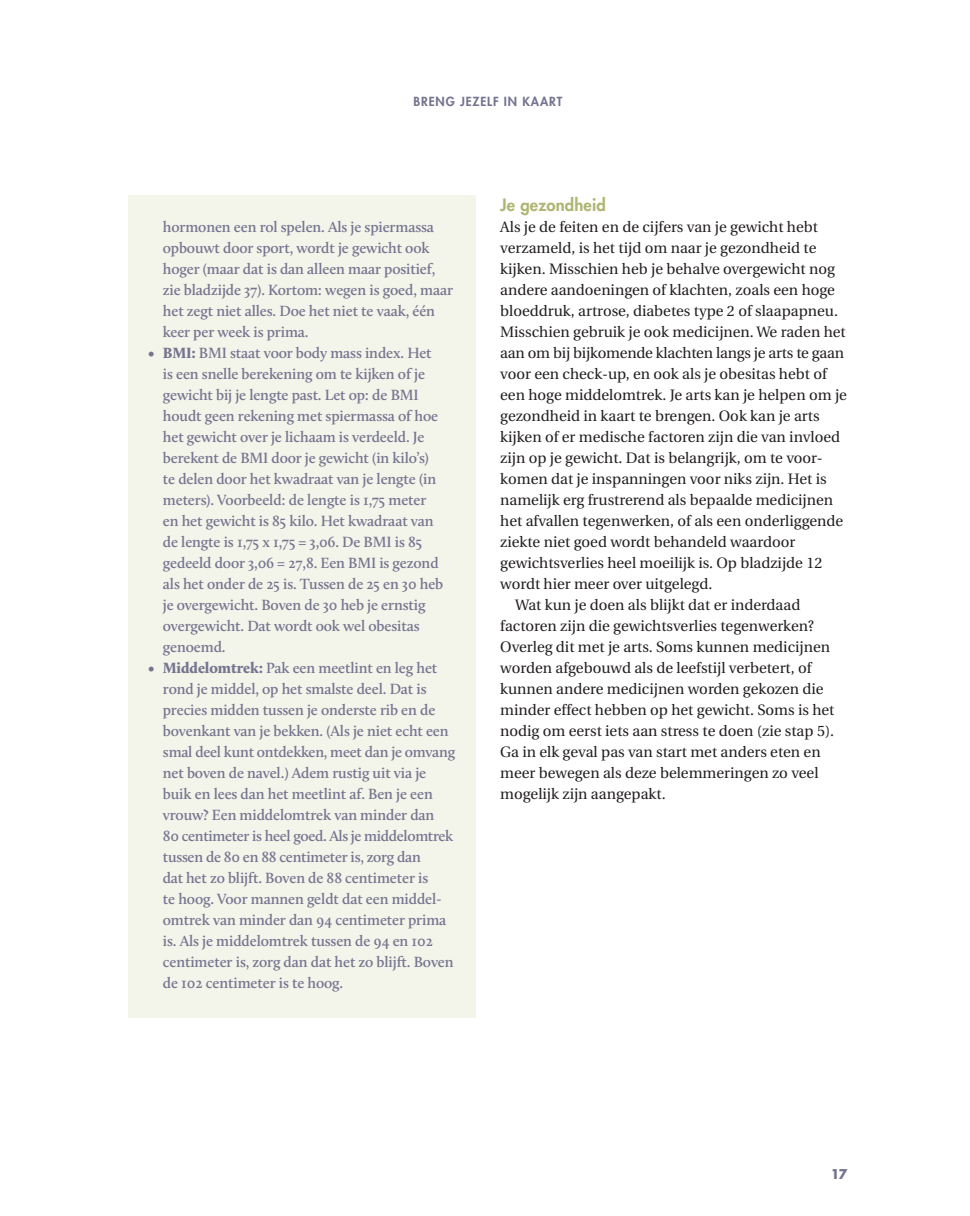
<style>
.page{position:relative;width:970px;height:1216px;background:#fff}
.page>*{position:absolute;margin:0;border:0;box-sizing:border-box;transform-origin:0 0}
.t1{font:800 16.62px "Futura";letter-spacing:.01em;color:#afb573}
.t2{font:600 15.4px/21px "Calluna";letter-spacing:-.01em;color:#75748f}
.t3{font:15.05px "Utopia";color:#231f20}
.t4{font:700 13.12px "Futura";color:#75748f}
.t5{font:800 12.25px "Futura";letter-spacing:.07em;color:#75748f}
.s1{font-weight:900}
</style>
<div class="page">
<div style="left:128px;top:196px;width:347px;height:822px;background:#f3f4ea"></div>
<p class="t5" style="left:413px;top:93px;width:150px">BRENG JEZELF IN KAART</p>
<p class="t2" style="left:163px;top:216px;width:292px">hormonen een rol spelen. Als je spiermassa opbouwt door sport, wordt je gewicht ook hoger (maar dat is dan alleen maar positief, zie bladzijde 37). Kortom: wegen is goed, maar het zegt niet alles. Doe het niet te vaak, één keer per week is prima.</p>
<p class="t2" style="left:163px;top:342px;width:282px;text-indent:-15px"><span class="s1">• BMI:</span> BMI staat voor body mass index. Het is een snelle berekening om te kijken of je gewicht bij je lengte past. Let op: de BMI houdt geen rekening met spiermassa of hoe het gewicht over je lichaam is verdeeld. Je berekent de BMI door je gewicht (in kilo’s) te delen door het kwadraat van je lengte (in meters). Voorbeeld: de lengte is 1,75 meter en het gewicht is 85 kilo. Het kwadraat van de lengte is 1,75 x 1,75 = 3,06. De BMI is 85 gedeeld door 3,06 = 27,8. Een BMI is gezond als het onder de 25 is. Tussen de 25 en 30 heb je overgewicht. Boven de 30 heb je ernstig overgewicht. Dat wordt ook wel obesitas genoemd.</p>
<p class="t2" style="left:163px;top:657px;width:294px;text-indent:-15px"><span class="s1">• Middelomtrek:</span> Pak een meetlint en leg het rond je middel, op het smalste deel. Dat is precies midden tussen je onderste rib en de bovenkant van je bekken. (Als je niet echt een smal deel kunt ontdekken, meet dan je omvang net boven de navel.) Adem rustig uit via je buik en lees dan het meetlint af. Ben je een vrouw? Een middelomtrek van minder dan<br>80 centimeter is heel goed. Als je middelomtrek tussen de 80 en 88 centimeter is, zorg dan<br>dat het zo blijft. Boven de 88 centimeter is<br>te hoog. Voor mannen geldt dat een middel&shy;omtrek van minder dan 94 centimeter prima is. Als je middelomtrek tussen de 94 en 102 centimeter is, zorg dan dat het zo blijft. Boven de 102 centimeter is te hoog.</p>
<p class="t1" style="left:500px;top:194px;width:107px">Je gezondheid</p>
<p class="t3" style="left:500px;top:219px;width:319px">Als je de feiten en de cijfers van je gewicht hebt</p>
<p class="t3" style="left:500px;top:240px;width:318px">verzameld, is het tijd om naar je gezondheid te</p>
<p class="t3" style="left:500px;top:261px;width:336px">kijken. Misschien heb je behalve overgewicht nog</p>
<p class="t3" style="left:500px;top:282px;width:336px">andere aandoeningen of klachten, zoals een hoge</p>
<p class="t3" style="left:500px;top:302px;width:339px">bloeddruk, artrose, diabetes type 2 of slaapapneu.</p>
<p class="t3" style="left:500px;top:323px;width:347px">Misschien gebruik je ook medicijnen. We raden het</p>
<p class="t3" style="left:500px;top:344px;width:345px">aan om bij bijkomende klachten langs je arts te gaan</p>
<p class="t3" style="left:500px;top:365px;width:328px">voor een check-up, en ook als je obesitas hebt of</p>
<p class="t3" style="left:500px;top:386px;width:348px">een hoge middelomtrek. Je arts kan je helpen om je</p>
<p class="t3" style="left:500px;top:407px;width:321px">gezondheid in kaart te brengen. Ook kan je arts</p>
<p class="t3" style="left:500px;top:428px;width:341px">kijken of er medische factoren zijn die van invloed</p>
<p class="t3" style="left:500px;top:449px;width:322px">zijn op je gewicht. Dat is belangrijk, om te voor-</p>
<p class="t3" style="left:500px;top:470px;width:328px">komen dat je inspanningen voor niks zijn. Het is</p>
<p class="t3" style="left:500px;top:491px;width:334px">namelijk erg frustrerend als bepaalde medicijnen</p>
<p class="t3" style="left:500px;top:512px;width:345px">het afvallen tegenwerken, of als een onderliggende</p>
<p class="t3" style="left:500px;top:533px;width:296px">ziekte niet goed wordt behandeld waardoor</p>
<p class="t3" style="left:500px;top:554px;width:324px">gewichtsverlies heel moeilijk is. Op bladzijde 12</p>
<p class="t3" style="left:500px;top:575px;width:214px">wordt hier meer over uitgelegd.</p>
<p class="t3" style="left:515px;top:596px;width:287px">Wat kun je doen als blijkt dat er inderdaad</p>
<p class="t3" style="left:500px;top:617px;width:315px">factoren zijn die gewichtsverlies tegenwerken?</p>
<p class="t3" style="left:500px;top:638px;width:331px">Overleg dit met je arts. Soms kunnen medicijnen</p>
<p class="t3" style="left:500px;top:659px;width:313px">worden afgebouwd als de leefstijl verbetert, of</p>
<p class="t3" style="left:500px;top:680px;width:325px">kunnen andere medicijnen worden gekozen die</p>
<p class="t3" style="left:500px;top:701px;width:336px">minder effect hebben op het gewicht. Soms is het</p>
<p class="t3" style="left:500px;top:722px;width:336px">nodig om eerst iets aan stress te doen (zie stap 5).</p>
<p class="t3" style="left:500px;top:743px;width:322px">Ga in elk geval pas van start met anders eten en</p>
<p class="t3" style="left:500px;top:764px;width:320px">meer bewegen als deze belemmeringen zo veel</p>
<p class="t3" style="left:500px;top:785px;width:167px">mogelijk zijn aangepakt.</p>
<p class="t4" style="left:831px;top:1164px;width:18px">17</p>
</div>
